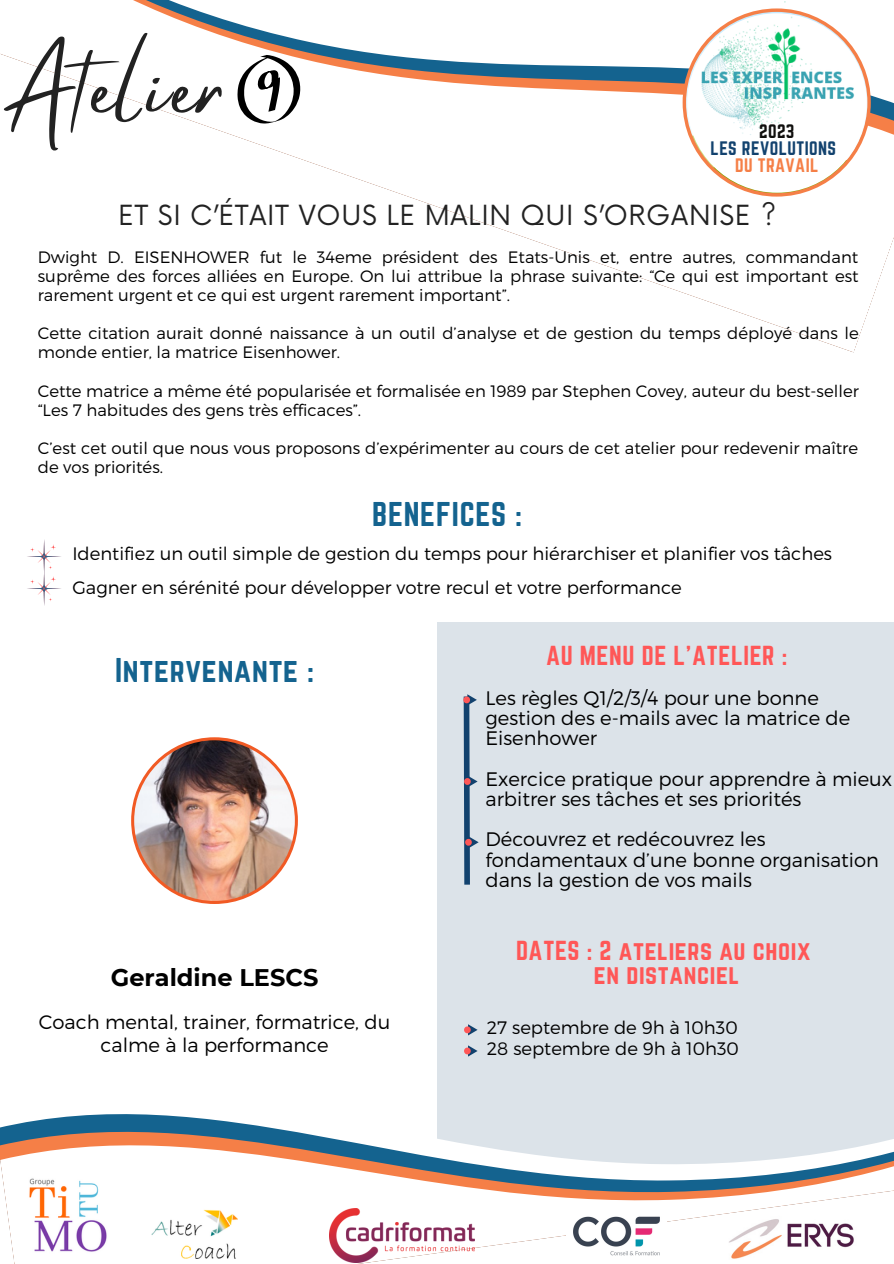
<style>
.page{position:relative;width:894px;height:1264px;background:#fff}
.page>*{position:absolute;margin:0;border:0;box-sizing:border-box;transform-origin:0 0}
.t1{font:78.9px "Mistrully";letter-spacing:.025em;color:#222}
.t2{font:30px "Norwester";letter-spacing:.025em;color:#14638f}
.t3{font:27px "Now";letter-spacing:.025em;color:#222}
.t4{font:24px "Norwester";letter-spacing:.025em;color:#ff5757}
.t5{font:700 24px "Montserrat";color:#000}
.t6{font:300 19.5px/20.2px "Montserrat";color:#000}
.t7{font:300 18px "Montserrat";color:#000}
.t8{font:17.1px "Norwester";letter-spacing:.025em;color:#12426e}
.t9{font:17.1px "Norwester";letter-spacing:.025em;color:#f57f47}
.t10{font:17.1px "Norwester";color:#100f0d}
.t11{font:300 16.5px/19.2px "Montserrat";color:#000}
</style>
<div class="page">
<div style="left:437px;top:622px;width:456px;height:552px;background:#dce3e9"></div>
<svg style="left:0;top:1029px;width:893px;height:234px"></svg>
<img style="left:566px;top:1210px;width:100px;height:51px">
<img style="left:329px;top:1208px;width:145px;height:54px">
<img style="left:152px;top:1208px;width:85px;height:50px">
<img style="left:24px;top:1175px;width:88px;height:87px">
<svg style="left:0;top:0;width:893px;height:352px"></svg>
<img style="left:131px;top:737px;width:167px;height:167px">
<svg style="left:682px;top:8px;width:188px;height:189px"></svg>
<div style="left:687px;top:13px;width:179px;height:180px;background:#fff;border-radius:50%"></div>
<img style="left:697px;top:0;width:159px;height:159px">
<svg style="left:464px;top:1024px;width:13px;height:11px"></svg>
<svg style="left:464px;top:1045px;width:13px;height:11px"></svg>
<svg style="left:463px;top:694px;width:15px;height:191px"></svg>
<svg style="left:27px;top:540px;width:34px;height:66px"></svg>
<svg style="left:237px;top:55px;width:63px;height:69px"></svg>
<p class="t1" style="left:0;top:25px;width:227px">Atelier</p>
<p class="t10" style="left:758px;top:121px;width:37px">2023</p>
<p class="t8" style="left:710px;top:138px;width:127px">LES REVOLUTIONS</p>
<p class="t9" style="left:734px;top:155px;width:85px">DU TRAVAIL</p>
<p class="t3" style="left:118px;top:200px;width:659px">ET SI C’ÉTAIT VOUS LE MALIN QUI S’ORGANISE ?</p>
<p class="t11" style="left:38px;top:246px;width:822px;text-align:justify">Dwight D. EISENHOWER fut le 34eme président des Etats-Unis et, entre autres, commandant suprême des forces alliées en Europe. On lui attribue la phrase suivante: “Ce qui est important est rarement urgent et ce qui est urgent rarement important”.</p>
<p class="t11" style="left:38px;top:323px;width:822px">Cette citation aurait donné naissance à un outil d’analyse et de gestion du temps déployé dans le monde entier, la matrice Eisenhower.</p>
<p class="t11" style="left:38px;top:380px;width:822px">Cette matrice a même été popularisée et formalisée en 1989 par Stephen Covey, auteur du best-seller “Les 7 habitudes des gens très efficaces”.</p>
<p class="t11" style="left:38px;top:438px;width:821px">C’est cet outil que nous vous proposons d’expérimenter au cours de cet atelier pour redevenir maître de vos priorités.</p>
<p class="t2" style="left:372px;top:496px;width:151px">BENEFICES :</p>
<p class="t7" style="left:72px;top:542px;width:761px">Identifiez un outil simple de gestion du temps pour hiérarchiser et planifier vos tâches</p>
<p class="t7" style="left:72px;top:576px;width:610px">Gagner en sérénité pour développer votre recul et votre performance</p>
<p class="t2" style="left:115px;top:652px;width:200px">Intervenante :</p>
<p class="t5" style="left:111px;top:963px;width:209px">Geraldine LESCS</p>
<p class="t6" style="left:39px;top:1010px;width:353px;line-height:22.5px;text-align:center">Coach mental, trainer, formatrice, du calme à la performance</p>
<p class="t4" style="left:546px;top:640px;width:243px">AU MENU DE L'ATELIER :</p>
<p class="t6" style="left:485px;top:686px;width:366px">Les règles Q1/2/3/4 pour une bonne gestion des e-mails avec la matrice de<br>Eisenhower</p>
<p class="t6" style="left:485px;top:767px;width:408px">Exercice pratique pour apprendre à mieux arbitrer ses tâches et ses priorités</p>
<p class="t6" style="left:485px;top:828px;width:395px">Découvrez et redécouvrez les fondamentaux d’une bonne organisation dans la gestion de vos mails</p>
<p class="t4" style="left:516px;top:936px;width:296px">DATES : 2 ateliers au choix</p>
<p class="t4" style="left:593px;top:960px;width:147px">en distanciel</p>
<p class="t7" style="left:486px;top:1015px;width:252px">27 septembre de 9h à 10h30</p>
<p class="t7" style="left:486px;top:1037px;width:253px">28 septembre de 9h à 10h30</p>
</div>
